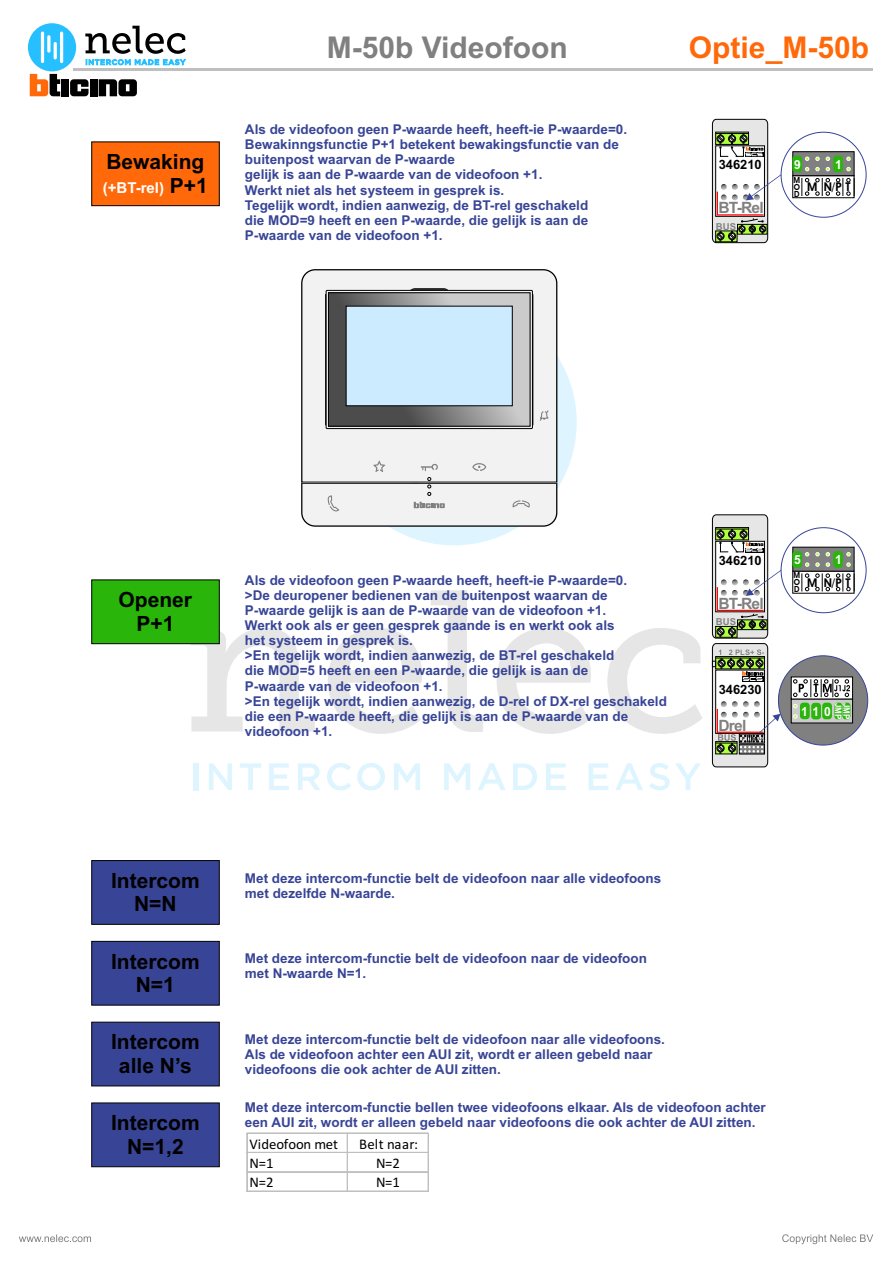
<style>
.page{position:relative;width:893px;height:1263px;background:#fff}
.page>*{position:absolute;margin:0;border:0;box-sizing:border-box;transform-origin:0 0}
.t1{font:700 30px "Arial";color:#808080}
.t2{font:700 30px "Arial";color:#ff690a}
.t3{font:700 21px/23.4px "Arial";color:#000;text-align:center}
.t4{font:700 15.6px "Arial";letter-spacing:-.05em;color:#808080}
.t5{font:700 15px "Arial";color:#fff}
.t6{font:14.7px "Calibri";color:#000}
.t7{font:14.7px "Calibri";letter-spacing:.025em;color:#000}
.t8{font:700 13.5px/15.1px "Arial";color:#384596}
.t9{font:700 12.9px "Arial";color:#000}
.t10{font:700 12.6px "Arial";color:#fff;scale:.96 1}
.t11{font:700 12.15px "Avant Garde IT Cby BT";color:#000}
.t12{font:700 9.6px "Arial";color:#808080}
.t13{font:700 9px/8.2px "Arial";letter-spacing:-.01em;color:#fff;scale:.9 1}
.t14{font:700 8.55px/6.9px "Avant Garde IT Cby BT";color:#000;text-align:justify;scale:.92 1}
.s1{font-size:21px;color:#000}
</style>
<div class="page">
<div style="left:28px;top:23px;width:48px;height:48px;background:#26bfff;border-radius:50%"></div>
<hr style="left:41px;top:32px;width:3px;height:31px;background:#fff;border-radius:2px">
<hr style="left:47px;top:35px;width:3px;height:18px;background:#fff;border-radius:2px">
<hr style="left:60px;top:32px;width:3px;height:31px;background:#fff;border-radius:2px">
<hr style="left:54px;top:42px;width:3px;height:17px;background:#fff;border-radius:2px">
<svg style="left:85px;top:26px;width:102px;height:40px"></svg>
<svg style="left:70px;top:79px;width:19px;height:17px"></svg>
<div style="left:90px;top:79px;width:7px;height:17px;background:#000"></div>
<div style="left:61px;top:79px;width:8px;height:17px;background:#000"></div>
<svg style="left:99px;top:79px;width:38px;height:17px"></svg>
<svg style="left:30px;top:74px;width:30px;height:22px"></svg>
<hr style="left:73px;top:68px;width:800px;height:2px;background:#bfbfbf">
<svg style="left:19px;top:1234px;width:72px;height:8px"></svg>
<svg style="left:782px;top:1234px;width:91px;height:10px"></svg>
<div style="left:331px;top:299px;width:246px;height:246px;background:#def5ff;border-radius:50%"></div>
<svg style="left:328px;top:628px;width:94px;height:106px"></svg>
<svg style="left:448px;top:701px;width:35px;height:31px"></svg>
<svg style="left:497px;top:628px;width:94px;height:106px"></svg>
<svg style="left:607px;top:628px;width:95px;height:106px"></svg>
<div style="left:194px;top:763px;width:5px;height:27px;background:#def5ff"></div>
<svg style="left:209px;top:763px;width:23px;height:27px"></svg>
<svg style="left:240px;top:763px;width:21px;height:27px"></svg>
<svg style="left:269px;top:763px;width:20px;height:27px"></svg>
<svg style="left:298px;top:763px;width:22px;height:27px"></svg>
<svg style="left:327px;top:763px;width:24px;height:27px"></svg>
<svg style="left:357px;top:763px;width:28px;height:27px"></svg>
<svg style="left:394px;top:763px;width:26px;height:27px"></svg>
<svg style="left:444px;top:763px;width:26px;height:27px"></svg>
<svg style="left:478px;top:763px;width:27px;height:27px"></svg>
<svg style="left:513px;top:763px;width:24px;height:27px"></svg>
<svg style="left:546px;top:763px;width:20px;height:27px"></svg>
<svg style="left:589px;top:763px;width:19px;height:27px"></svg>
<svg style="left:615px;top:763px;width:28px;height:27px"></svg>
<svg style="left:649px;top:763px;width:52px;height:27px"></svg>
<div style="left:793px;top:176px;width:61px;height:22px;border:1px solid #000"></div>
<svg style="left:792px;top:151px;width:63px;height:45px"></svg>
<svg style="left:792px;top:547px;width:63px;height:44px"></svg>
<svg style="left:712px;top:119px;width:69px;height:124px"></svg>
<div style="left:778px;top:655px;width:90px;height:90px;background:#808080;border:1px solid #384596;border-radius:50%"></div>
<svg style="left:791px;top:677px;width:62px;height:46px;background:#adb0ac"></svg>
<svg style="left:712px;top:514px;width:69px;height:253px"></svg>
<svg style="left:91px;top:940px;width:129px;height:66px;background:#394591"></svg>
<hr style="left:247px;top:1133px;width:181px;height:1px;background:#bfbfbf">
<hr style="left:247px;top:1152px;width:181px;height:1px;background:#bfbfbf">
<hr style="left:247px;top:1171px;width:181px;height:1px;background:#bfbfbf">
<hr style="left:247px;top:1191px;width:181px;height:1px;background:#bfbfbf">
<hr style="left:246px;top:1133px;width:1px;height:59px;background:#bfbfbf">
<hr style="left:247px;top:1133px;width:1px;height:59px;background:#bfbfbf">
<hr style="left:347px;top:1133px;width:1px;height:59px;background:#bfbfbf">
<hr style="left:428px;top:1133px;width:1px;height:59px;background:#bfbfbf">
<svg style="left:91px;top:1102px;width:129px;height:65px;background:#374390"></svg>
<svg style="left:91px;top:860px;width:129px;height:65px;background:#36428f"></svg>
<svg style="left:91px;top:1021px;width:129px;height:66px;background:#394591"></svg>
<svg style="left:301px;top:269px;width:257px;height:191px"></svg>
<svg style="left:301px;top:460px;width:257px;height:67px"></svg>
<div style="left:326px;top:290px;width:207px;height:139px;border:1px solid #000"></div>
<svg style="left:330px;top:294px;width:198px;height:131px;background:#858585"></svg>
<div style="left:328px;top:292px;width:202px;height:135px;border:1px solid #000"></div>
<svg style="left:410px;top:288px;width:38px;height:3px"></svg>
<div style="left:345px;top:305px;width:168px;height:101px;background:#ccebff"></div>
<hr style="left:302px;top:482px;width:255px;height:1px;background:#808080">
<svg style="left:91px;top:579px;width:224px;height:152px"></svg>
<div style="left:833px;top:156px;width:10px;height:16px;background:#29b50a;border-radius:3px"></div>
<div style="left:833px;top:551px;width:10px;height:17px;background:#29b50a;border-radius:3px"></div>
<div style="left:792px;top:156px;width:10px;height:16px;background:#29b50a;border-radius:3px"></div>
<div style="left:792px;top:551px;width:10px;height:17px;background:#29b50a;border-radius:3px"></div>
<svg style="left:91px;top:141px;width:129px;height:65px;background:#f4650b"></svg>
<div style="left:811px;top:703px;width:10px;height:16px;background:#29b50a;border-radius:3px"></div>
<div style="left:822px;top:703px;width:10px;height:16px;background:#29b50a;border-radius:3px"></div>
<div style="left:800px;top:703px;width:10px;height:16px;background:#29b50a;border-radius:3px"></div>
<div style="left:843px;top:703px;width:7px;height:16px;background:#29b50a;border-radius:3px"></div>
<div style="left:834px;top:703px;width:8px;height:16px;background:#29b50a;border-radius:3px"></div>
<h2 class="t3" style="left:106px;top:152px;width:100px">Bewaking</h2>
<p class="t5" style="left:103px;top:182px;width:107px">(+BT-rel) <span class="s1">P+1</span></p>
<h1 class="t1" style="left:327px;top:36px;width:243px">M-50b Videofoon</h1>
<p class="t8" style="left:245px;top:123px;width:384px">Als de videofoon geen P-waarde heeft, heeft-ie P-waarde=0.<br>Bewakinngsfunctie P+1 betekent bewakingsfunctie van de buitenpost waarvan de P-waarde<br>gelijk is aan de P-waarde van de videofoon +1.<br>Werkt niet als het systeem in gesprek is.<br>Tegelijk wordt, indien aanwezig, de BT-rel geschakeld<br>die MOD=9 heeft en een P-waarde, die gelijk is aan de P-waarde van de videofoon +1.</p>
<h1 class="t2" style="left:689px;top:37px;width:182px">Optie_M-50b</h1>
<p class="t9" style="left:719px;top:160px;width:44px">346210</p>
<p class="t4" style="left:718px;top:202px;width:47px">BT-Rel</p>
<p class="t12" style="left:716px;top:223px;width:22px">BUS</p>
<p class="t10" style="left:794px;top:160px;width:8px">9</p>
<p class="t10" style="left:835px;top:160px;width:8px">1</p>
<p class="t14" style="left:794px;top:177px;width:9px">M O D</p>
<p class="t11" style="left:807px;top:182px;width:45px">M N/P T</p>
<h2 class="t3" style="left:119px;top:590px;width:75px">Opener<br>P+1</h2>
<p class="t8" style="left:245px;top:574px;width:424px">Als de videofoon geen P-waarde heeft, heeft-ie P-waarde=0.<br>&gt;De deuropener bedienen van de buitenpost waarvan de P-waarde gelijk is aan de P-waarde van de videofoon +1.<br>Werkt ook als er geen gesprek gaande is en werkt ook als<br>het systeem in gesprek is.<br>&gt;En tegelijk wordt, indien aanwezig, de BT-rel geschakeld<br>die MOD=5 heeft en een P-waarde, die gelijk is aan de<br>P-waarde van de videofoon +1.<br>&gt;En tegelijk wordt, indien aanwezig, de D-rel of DX-rel geschakeld die een P-waarde heeft, die gelijk is aan de P-waarde van de videofoon +1.</p>
<p class="t9" style="left:719px;top:555px;width:44px">346210</p>
<p class="t4" style="left:718px;top:597px;width:47px">BT-Rel</p>
<p class="t12" style="left:716px;top:618px;width:22px">BUS</p>
<p class="t9" style="left:719px;top:684px;width:44px">346230</p>
<p class="t4" style="left:718px;top:719px;width:29px">Drel</p>
<p class="t10" style="left:794px;top:555px;width:8px">5</p>
<p class="t10" style="left:835px;top:555px;width:8px">1</p>
<p class="t14" style="left:794px;top:573px;width:9px">M O D</p>
<p class="t11" style="left:807px;top:577px;width:45px">M N/P T</p>
<p class="t10" style="left:801px;top:707px;width:32px">110</p>
<p class="t13" style="left:850px;top:703px;width:20px;rotate:90deg">JMP<br>JMP</p>
<h2 class="t3" style="left:111px;top:871px;width:90px">Intercom<br>N=N</h2>
<p class="t8" style="left:245px;top:871px;width:418px">Met deze intercom-functie belt de videofoon naar alle videofoons met dezelfde N-waarde.</p>
<h2 class="t3" style="left:111px;top:951px;width:90px">Intercom<br>N=1</h2>
<p class="t8" style="left:245px;top:952px;width:404px">Met deze intercom-functie belt de videofoon naar de videofoon met N-waarde N=1.</p>
<h2 class="t3" style="left:111px;top:1032px;width:90px">Intercom alle N’s</h2>
<p class="t8" style="left:245px;top:1033px;width:422px">Met deze intercom-functie belt de videofoon naar alle videofoons.<br>Als de videofoon achter een AUI zit, wordt er alleen gebeld naar videofoons die ook achter de AUI zitten.</p>
<h2 class="t3" style="left:111px;top:1113px;width:90px">Intercom<br>N=1,2</h2>
<p class="t8" style="left:245px;top:1101px;width:522px">Met deze intercom-functie bellen twee videofoons elkaar. Als de videofoon achter een AUI zit, wordt er alleen gebeld naar videofoons die ook achter de AUI zitten.</p>
<p class="t6" style="left:250px;top:1137px;width:90px">Videofoon met</p>
<p class="t7" style="left:359px;top:1137px;width:60px">Belt naar:</p>
<p class="t6" style="left:250px;top:1157px;width:26px">N=1</p>
<p class="t6" style="left:376px;top:1157px;width:26px">N=2</p>
<p class="t6" style="left:250px;top:1176px;width:26px">N=2</p>
<p class="t6" style="left:376px;top:1176px;width:26px">N=1</p>
</div>
